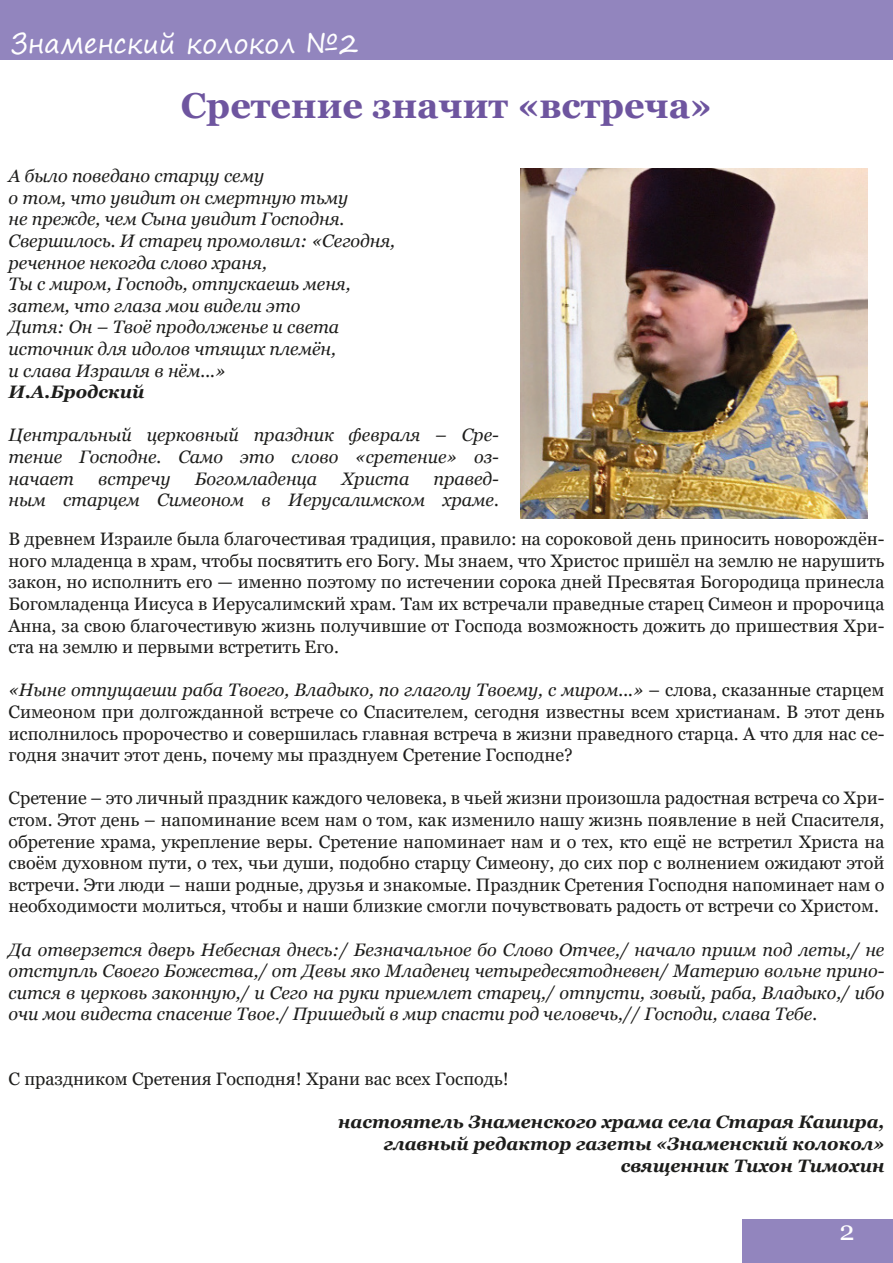
<style>
.page{position:relative;width:893px;height:1263px;background:#fff}
.page>*{position:absolute;margin:0;border:0;box-sizing:border-box;transform-origin:0 0}
.t1{font:700 36px "Georgia";color:#6e559f}
.t2{font:27px "Segoe Print";color:#fff}
.t3{font:27px "Georgia";color:#fff}
.t4{font:18px/21.6px "Georgia";color:#1d1d1b;text-align:justify}
.t5{font:italic 18px/21.6px "Georgia";color:#1d1d1b;text-align:justify}
.t6{font:italic 700 18px "Georgia";color:#1d1d1b}
.s1{font-style:italic}
</style>
<div class="page">
<div style="left:742px;top:1219px;width:151px;height:44px;background:#9285be"></div>
<div style="left:0;top:0;width:893px;height:60px;background:#9285be"></div>
<img style="left:520px;top:169px;width:347px;height:350px">
<p class="t2" style="left:11px;top:19px;width:349px">Знаменский колокол №2</p>
<p class="t1" style="left:181px;top:82px;width:533px">Сретение значит «встреча»</p>
<p class="t5" style="left:9px;top:165px;width:257px">А было поведано старцу сему</p>
<p class="t5" style="left:9px;top:187px;width:341px">о том, что увидит он смертную тьму</p>
<p class="t5" style="left:9px;top:208px;width:337px">не прежде, чем Сына увидит Господня.</p>
<p class="t5" style="left:9px;top:230px;width:388px">Свершилось. И старец промолвил: «Сегодня,</p>
<p class="t5" style="left:9px;top:252px;width:260px">реченное некогда слово храня,</p>
<p class="t5" style="left:9px;top:273px;width:344px">Ты с миром, Господь, отпускаешь меня,</p>
<p class="t5" style="left:9px;top:295px;width:293px">затем, что глаза мои видели это</p>
<p class="t5" style="left:9px;top:316px;width:332px">Дитя: Он – Твоё продолженье и света</p>
<p class="t5" style="left:9px;top:338px;width:329px">источник для идолов чтящих племён,</p>
<p class="t5" style="left:9px;top:360px;width:218px">и слава Израиля в нём...»</p>
<p class="t6" style="left:9px;top:380px;width:137px">И.А.Бродский</p>
<p class="t5" style="left:9px;top:424px;width:492px">Центральный церковный праздник февраля – Сре&shy;тение Господне. Само это слово «сретение» оз&shy;начает</p>
<p class="t5" style="left:9px;top:468px;width:492px;text-align:right">правед-<br>ным старцем Симеоном в Иерусалимском храме.</p>
<p class="t5" style="left:98px;top:468px;width:74px">встречу</p>
<p class="t5" style="left:195px;top:468px;width:124px">Богомладенца</p>
<p class="t5" style="left:341px;top:468px;width:69px">Христа</p>
<p class="t4" style="left:9px;top:528px;width:877px">В древнем Израиле была благочестивая традиция, правило: на сороковой день приносить новорождён&shy;ного младенца в храм, чтобы посвятить его Богу. Мы знаем, что Христос пришёл на землю не нарушить закон, но исполнить его — именно поэтому по истечении сорока дней Пресвятая Богородица принесла Богомладенца Иисуса в Иерусалимский храм. Там их встречали праведные старец Симеон и пророчица Анна, за свою благочестивую жизнь получившие от Господа возможность дожить до пришествия Хри&shy;ста на землю и первыми встретить Его.</p>
<p class="t4" style="left:9px;top:680px;width:877px"><span class="s1">«Ныне отпущаеши раба Твоего, Владыко, по глаголу Твоему, с миром...»</span> – слова, сказанные старцем Симеоном при долгожданной встрече со Спасителем, сегодня известны всем христианам. В этот день исполнилось пророчество и совершилась главная встреча в жизни праведного старца. А что для нас се&shy;годня значит этот день, почему мы празднуем Сретение Господне?</p>
<p class="t4" style="left:9px;top:788px;width:877px">Сретение – это личный праздник каждого человека, в чьей жизни произошла радостная встреча со Хри&shy;стом. Этот день – напоминание всем нам о том, как изменило нашу жизнь появление в ней Спасителя, обретение храма, укрепление веры. Сретение напоминает нам и о тех, кто ещё не встретил Христа на своём духовном пути, о тех, чьи души, подобно старцу Симеону, до сих пор с волнением ожидают этой встречи. Эти люди – наши родные, друзья и знакомые. Праздник Сретения Господня напоминает нам о необходимости молиться, чтобы и наши близкие смогли почувствовать радость от встречи со Христом.</p>
<p class="t5" style="left:9px;top:939px;width:877px">Да отверзется дверь Небесная днесь:/ Безначальное бо Слово Отчее,/ начало приим под леты,/ не отступль Своего Божества,/ от Девы яко Младенец четыредесятодневен/ Материю вольне прино&shy;сится в церковь законную,/ и Сего на руки приемлет старец,/ отпусти, зовый, раба, Владыко,/ ибо очи мои видеста спасение Твое./ Пришедый в мир спасти род человечь,// Господи, слава Тебе.</p>
<p class="t4" style="left:9px;top:1068px;width:502px">С праздником Сретения Господня! Храни вас всех Господь!</p>
<p class="t6" style="left:338px;top:1110px;width:548px">настоятель Знаменского храма села Старая Кашира,</p>
<p class="t6" style="left:384px;top:1132px;width:502px">главный редактор газеты «Знаменский колокол»</p>
<p class="t6" style="left:621px;top:1154px;width:265px">священник Тихон Тимохин</p>
<p class="t3" style="left:840px;top:1214px;width:17px">2</p>
</div>
